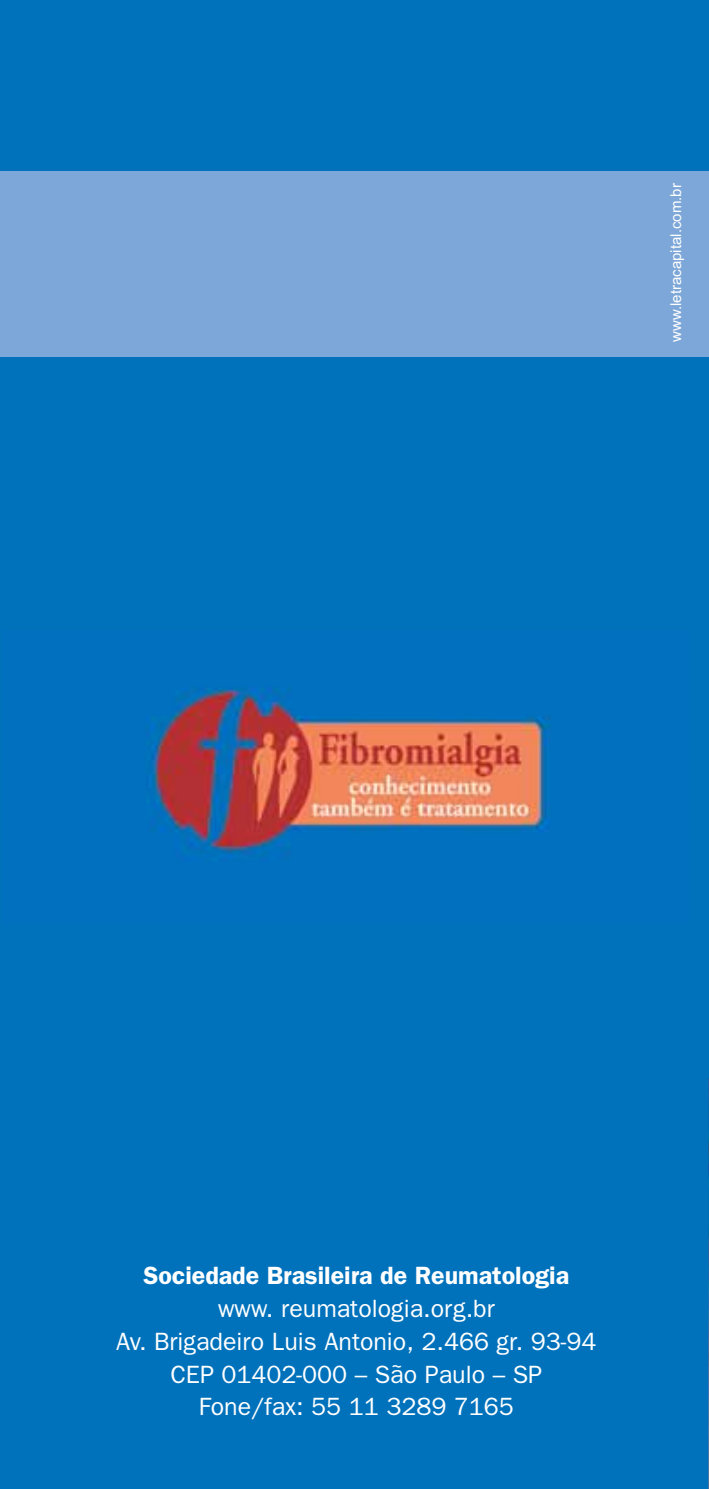
<style>
.page{position:relative;width:709px;height:1489px;background:#fff}
.page>*{position:absolute;margin:0;border:0;box-sizing:border-box;transform-origin:0 0}
.t1{font:25px/33px "Frankfurt Gothic Plain";color:#fff;text-align:center}
.t2{font:700 25px "Frankfurt Gothic Plain";color:#fff}
.t3{font:15px "Arial";color:#fff}
</style>
<div class="page">
<div style="left:0;top:0;width:709px;height:1488px;background:#0072bc"></div>
<img style="left:708px;top:1078px;width:1px;height:410px">
<div style="left:0;top:172px;width:709px;height:185px;background:#7da7d8"></div>
<img style="left:146px;top:688px;width:404px;height:172px">
<p class="t3" style="left:666px;top:342px;width:160px;rotate:-90deg">www.letracapital.com.br</p>
<p class="t2" style="left:143px;top:1258px;width:427px">Sociedade Brasileira de Reumatologia</p>
<p class="t1" style="left:116px;top:1293px;width:482px">www. reumatologia.org.br<br>Av. Brigadeiro Luis Antonio, 2.466 gr. 93-94<br>CEP 01402-000 – São Paulo – SP<br>Fone/fax: 55 11 3289 7165</p>
</div>
